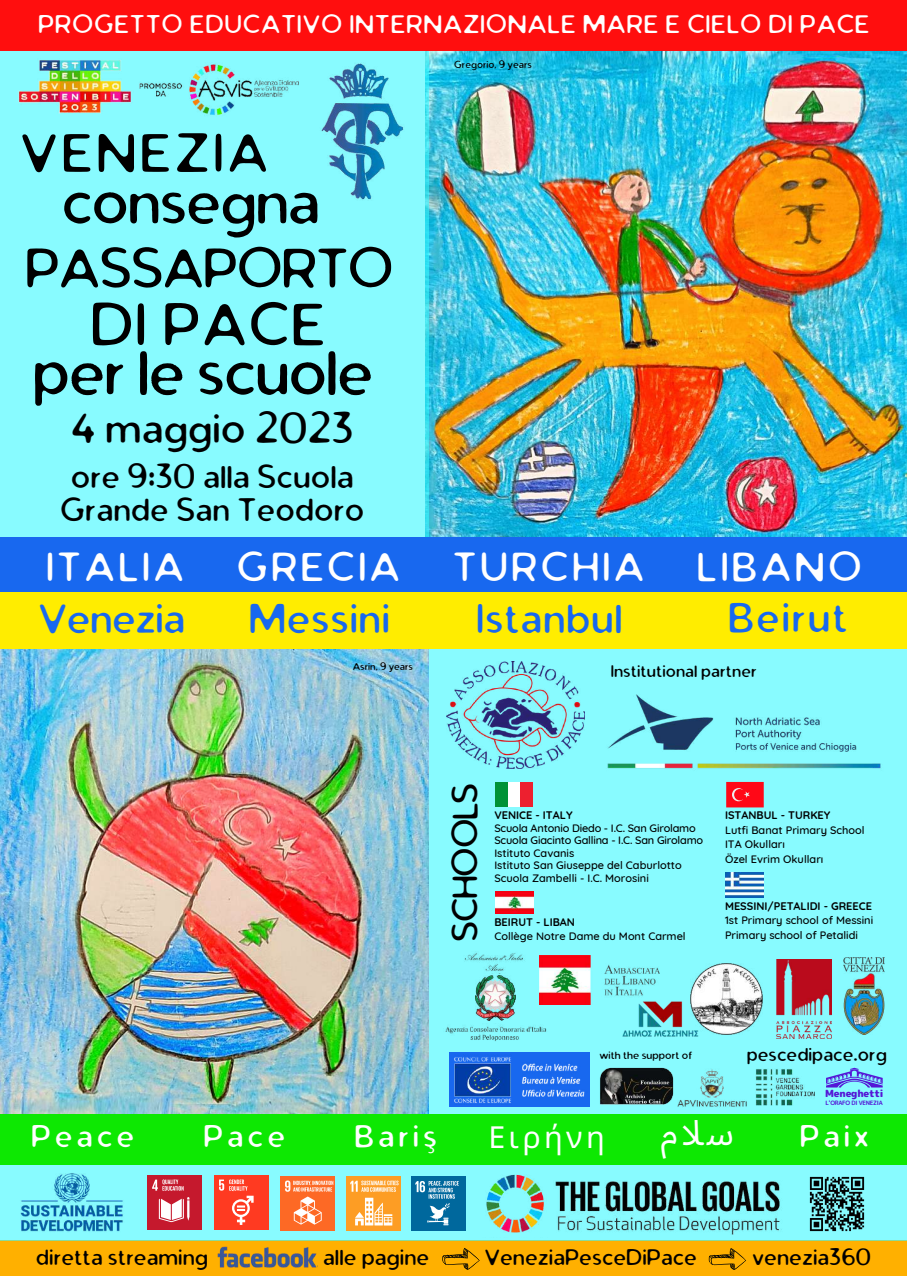
<style>
.page{position:relative;width:907px;height:1276px;background:#fff}
.page>*{position:absolute;margin:0;border:0;box-sizing:border-box;transform-origin:0 0}
.t1{font:72.3px "Postmark";letter-spacing:-.025em;color:#000}
.t2{font:69.7px "Postmark";letter-spacing:-.025em;color:#000}
.t3{font:67.1px "Postmark";letter-spacing:.02em;color:#000}
.t4{font:62px "Postmark";letter-spacing:-.025em;color:#000}
.t5{font:60.9px "Postmark";letter-spacing:.055em;color:#000}
.t6{font:46.5px "Postmark";letter-spacing:.015em;color:#1868ef}
.t7{font:46.5px "Postmark";letter-spacing:-.01em;color:#1868ef}
.t8{font:46.3px "Postmark";color:#000}
.t9{font:45.4px "Postmark";letter-spacing:.07em;color:#fff}
.t10{font:39.7px "Postmark";letter-spacing:-.03em;color:#000}
.t11{font:36.3px/33px "Postmark";color:#000}
.t12{font:35px "Postmark";letter-spacing:.11em;color:#fff}
.t13{font:35px "Noto Sans Arabic";color:#fff}
.t14{font:30.3px "Noto Sans";letter-spacing:.11em;color:#fff}
.t15{font:28.6px "Postmark";letter-spacing:.025em;color:#fff}
.t16{font:25px "Postmark";color:#000}
.t17{font:21.1px "Postmark";color:#000}
.t18{font:18.9px "Postmark";color:#000}
.t19{font:12.1px "Postmark";color:#000}
.t20{font:11.2px "Postmark";color:#000}
.t21{font:500 11px/12.6px "Quicksand";color:#000}
.t22{font:700 11px "Quicksand";color:#000}
.t23{font:9.9px "rounded mplus 1 p black";letter-spacing:-.025em;color:#5416d6}
.t24{font:5.9px "rounded mplus 1 p bold";letter-spacing:-.045em;color:#5416d6}
</style>
<div class="page">
<img style="left:429px;top:50px;width:478px;height:487px">
<div style="left:0;top:21px;width:429px;height:532px;background:#88fbff"></div>
<div style="left:0;top:0;width:907px;height:50px;background:#ff0e0e"></div>
<img style="left:0;top:648px;width:429px;height:466px">
<div style="left:429px;top:621px;width:478px;height:511px;background:#88fbff"></div>
<div style="left:0;top:1240px;width:907px;height:36px;background:#ffb000"></div>
<div style="left:0;top:1164px;width:907px;height:77px;background:#88fbff"></div>
<div style="left:0;top:1114px;width:907px;height:50px;background:#0de802"></div>
<div style="left:0;top:590px;width:907px;height:58px;background:#ffed00"></div>
<img style="left:809px;top:1176px;width:55px;height:55px">
<div style="left:495px;top:782px;width:13px;height:25px;background:#009236"></div>
<div style="left:508px;top:782px;width:12px;height:25px;background:#fff"></div>
<div style="left:520px;top:782px;width:13px;height:25px;background:#ed202f"></div>
<img style="left:725px;top:873px;width:38px;height:24px">
<svg style="left:726px;top:782px;width:38px;height:25px"></svg>
<img style="left:496px;top:891px;width:37px;height:22px">
<svg style="left:826px;top:1068px;width:56px;height:19px"></svg>
<img style="left:600px;top:1067px;width:74px;height:37px">
<img style="left:755px;top:1069px;width:60px;height:36px">
<img style="left:677px;top:1069px;width:70px;height:38px">
<img style="left:607px;top:694px;width:274px;height:75px">
<div style="left:449px;top:1052px;width:141px;height:55px;background:#1868ef"></div>
<img style="left:522px;top:1063px;width:63px;height:34px">
<img style="left:454px;top:1057px;width:57px;height:47px">
<img style="left:464px;top:953px;width:61px;height:21px">
<img style="left:445px;top:1026px;width:102px;height:15px">
<img style="left:475px;top:976px;width:40px;height:45px">
<div style="left:147px;top:1175px;width:55px;height:55px;background:#c5192d"></div>
<svg style="left:159px;top:1197px;width:30px;height:25px"></svg>
<svg style="left:152px;top:1179px;width:32px;height:12px"></svg>
<div style="left:214px;top:1175px;width:54px;height:55px;background:#ff3a21"></div>
<svg style="left:219px;top:1179px;width:35px;height:46px"></svg>
<div style="left:346px;top:1176px;width:55px;height:55px;background:#fd9d24"></div>
<svg style="left:355px;top:1198px;width:37px;height:27px"></svg>
<svg style="left:350px;top:1180px;width:48px;height:12px"></svg>
<div style="left:411px;top:1176px;width:55px;height:55px;background:#00689d"></div>
<svg style="left:415px;top:1181px;width:44px;height:44px"></svg>
<div style="left:280px;top:1176px;width:55px;height:55px;background:#fd6925"></div>
<svg style="left:285px;top:1180px;width:48px;height:44px"></svg>
<img style="left:555px;top:1181px;width:227px;height:53px">
<img style="left:486px;top:1174px;width:58px;height:59px">
<img style="left:20px;top:1173px;width:103px;height:59px">
<img style="left:539px;top:955px;width:120px;height:50px">
<img style="left:844px;top:957px;width:40px;height:77px">
<img style="left:619px;top:999px;width:80px;height:38px">
<img style="left:691px;top:963px;width:71px;height:71px">
<img style="left:19px;top:60px;width:113px;height:53px">
<img style="left:139px;top:64px;width:160px;height:51px">
<img style="left:777px;top:959px;width:54px;height:79px">
<div style="left:0;top:537px;width:907px;height:55px;background:#1868ef"></div>
<img style="left:217px;top:1246px;width:100px;height:22px">
<svg style="left:439px;top:1240px;width:41px;height:30px"></svg>
<svg style="left:706px;top:1240px;width:40px;height:30px"></svg>
<img style="left:321px;top:63px;width:83px;height:137px">
<img style="left:446px;top:661px;width:138px;height:108px">
<h3 class="t15" style="left:38px;top:10px;width:833px">PROGETTO EDUCATIVO INTERNAZIONALE MARE E CIELO DI PACE</h3>
<h3 class="t5" style="left:20px;top:123px;width:250px">VENEZIA</h3>
<h2 class="t2" style="left:61px;top:168px;width:260px">consegna</h2>
<h3 class="t4" style="left:25px;top:238px;width:370px">PASSAPORTO</h3>
<h3 class="t3" style="left:90px;top:292px;width:237px">DI PACE</h3>
<h1 class="t1" style="left:32px;top:337px;width:343px">per le scuole</h1>
<h3 class="t8" style="left:71px;top:406px;width:284px">4 maggio 2023</h3>
<h3 class="t11" style="left:60px;top:461px;width:306px">ore 9:30 alla Scuola<br>Grande San Teodoro</h3>
<p class="t20" style="left:454px;top:59px;width:79px">Gregorio, 9 years</p>
<h3 class="t9" style="left:46px;top:544px;width:817px">ITALIA GRECIA TURCHIA LIBANO</h3>
<h3 class="t7" style="left:38px;top:596px;width:148px">Venezia</h3>
<h3 class="t6" style="left:249px;top:596px;width:143px">Messini</h3>
<h3 class="t6" style="left:476px;top:596px;width:148px">Istanbul</h3>
<h3 class="t6" style="left:728px;top:595px;width:121px">Beirut</h3>
<p class="t20" style="left:353px;top:660px;width:62px">Asrin, 9 years</p>
<h3 class="t18" style="left:611px;top:662px;width:148px">Institutional partner</h3>
<h3 class="t10" style="left:445px;top:942px;width:161px;rotate:-90deg">SCHOOLS</h3>
<p class="t22" style="left:494px;top:808px;width:80px">VENICE - ITALY</p>
<p class="t21" style="left:494px;top:821px;width:210px">Scuola Antonio Diedo - I.C. San Girolamo Scuola Giacinto Gallina - I.C. San Girolamo Istituto Cavanis<br>Istituto San Giuseppe del Caburlotto Scuola Zambelli - I.C. Morosini</p>
<p class="t22" style="left:494px;top:915px;width:82px">BEIRUT - LIBAN</p>
<p class="t21" style="left:494px;top:929px;width:193px">Collège Notre Dame du Mont Carmel</p>
<p class="t22" style="left:725px;top:808px;width:107px">ISTANBUL - TURKEY</p>
<p class="t21" style="left:725px;top:822px;width:141px;line-height:14.5px">Lutfi Banat Primary School<br>ITA Okulları<br>Özel Evrim Okulları</p>
<p class="t22" style="left:725px;top:899px;width:148px">MESSINI/PETALIDI - GREECE</p>
<p class="t21" style="left:725px;top:913px;width:150px;line-height:14.5px">1st Primary school of Messini<br>Primary school of Petalidi</p>
<p class="t19" style="left:599px;top:1049px;width:94px">with the support of</p>
<h3 class="t17" style="left:747px;top:1044px;width:142px">pescedipace.org</h3>
<p class="t23" style="left:825px;top:1086px;width:59px">Meneghetti</p>
<p class="t24" style="left:825px;top:1099px;width:59px">L'ORAFO DI VENEZIA</p>
<h3 class="t12" style="left:31px;top:1119px;width:105px">Peace</h3>
<h3 class="t12" style="left:204px;top:1119px;width:83px">Pace</h3>
<h3 class="t12" style="left:354px;top:1119px;width:84px">Barış</h3>
<h3 class="t14" style="left:488px;top:1115px;width:118px">Ειρήνη</h3>
<h3 class="t13" style="left:661px;top:1112px;width:68px">ا لم س</h3>
<h3 class="t12" style="left:800px;top:1119px;width:70px">Paix</h3>
<h3 class="t16" style="left:36px;top:1245px;width:174px">diretta streaming</h3>
<h3 class="t16" style="left:323px;top:1245px;width:108px">alle pagine</h3>
<h3 class="t16" style="left:484px;top:1245px;width:214px">VeneziaPesceDiPace</h3>
<h3 class="t16" style="left:752px;top:1245px;width:121px">venezia360</h3>
</div>
